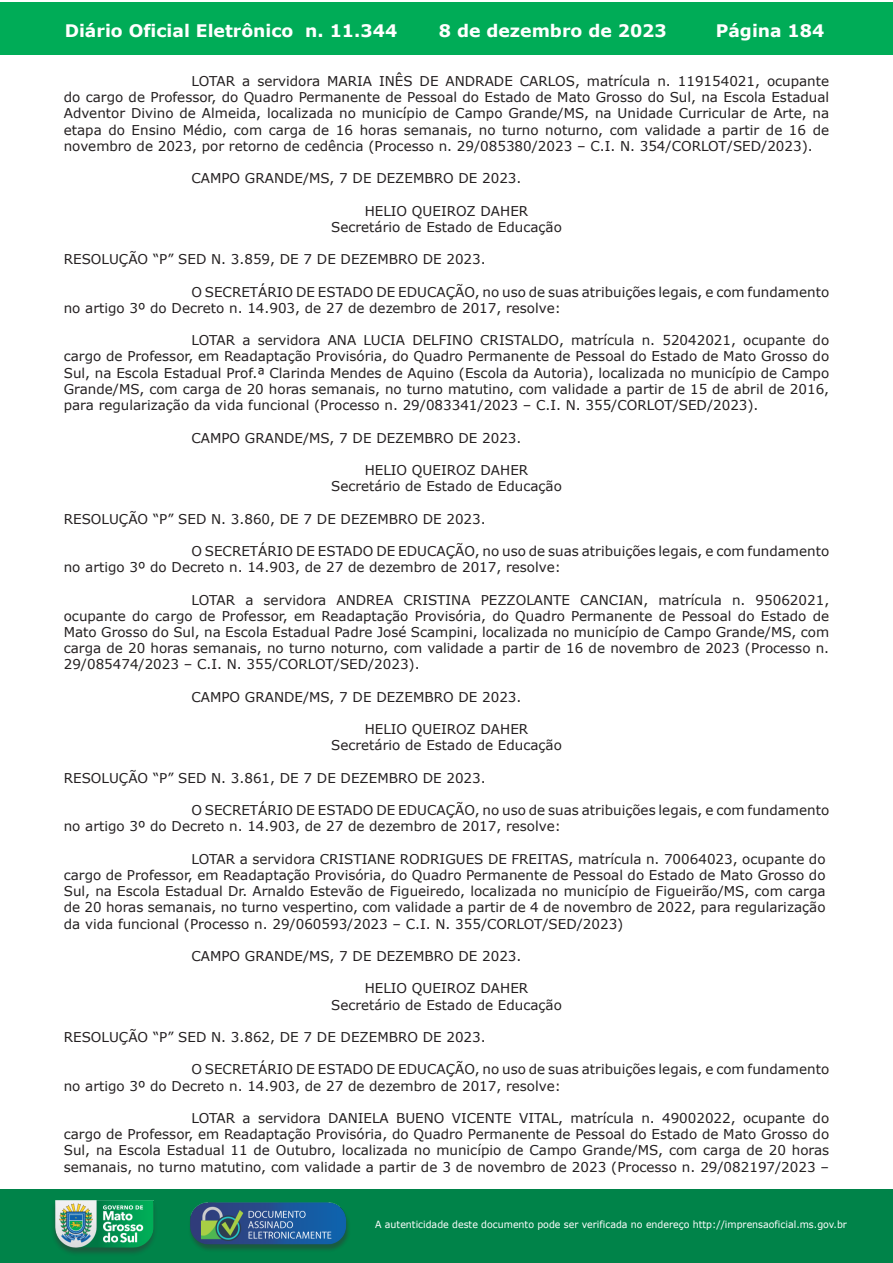
<style>
.page{position:relative;width:893px;height:1263px;background:#fff}
.page>*{position:absolute;margin:0;border:0;box-sizing:border-box;transform-origin:0 0}
.t1{font:700 17.25px "Verdana";color:#fff}
.t2{font:13.5px/16.2px "Verdana";color:#231f20;text-align:justify}
.t3{font:9.9px "Verdana";color:#fff;scale:.95 1}
</style>
<div class="page">
<div style="left:0;top:2px;width:893px;height:53px;background:#00ac57"></div>
<div style="left:1px;top:1189px;width:892px;height:74px;background:#008349"></div>
<img style="left:49px;top:1198px;width:111px;height:61px">
<img style="left:185px;top:1201px;width:168px;height:54px">
<p class="t1" style="left:65px;top:18px;width:334px">Diário Oficial Eletrônico n. 11.344</p>
<p class="t1" style="left:439px;top:18px;width:229px">8 de dezembro de 2023</p>
<p class="t1" style="left:716px;top:18px;width:110px">Página 184</p>
<p class="t2" style="left:64px;top:73px;width:767px;text-indent:128px">LOTAR a servidora MARIA INÊS DE ANDRADE CARLOS, matrícula n. 119154021, ocupante do cargo de Professor, do Quadro Permanente de Pessoal do Estado de Mato Grosso do Sul, na Escola Estadual Adventor Divino de Almeida, localizada no município de Campo Grande/MS, na Unidade Curricular de Arte, na etapa do Ensino Médio, com carga de 16 horas semanais, no turno noturno, com validade a partir de 16 de novembro de 2023, por retorno de cedência (Processo n. 29/085380/2023 – C.I. N. 354/CORLOT/SED/2023).</p>
<p class="t2" style="left:191px;top:170px;width:332px">CAMPO GRANDE/MS, 7 DE DEZEMBRO DE 2023.</p>
<p class="t2" style="left:331px;top:203px;width:232px;text-align:center">HELIO QUEIROZ DAHER<br>Secretário de Estado de Educação</p>
<p class="t2" style="left:64px;top:251px;width:423px">RESOLUÇÃO “P” SED N. 3.859, DE 7 DE DEZEMBRO DE 2023.</p>
<p class="t2" style="left:64px;top:284px;width:767px;text-indent:128px">O SECRETÁRIO DE ESTADO DE EDUCAÇÃO, no uso de suas atribuições legais, e com fundamento no artigo 3º do Decreto n. 14.903, de 27 de dezembro de 2017, resolve:</p>
<p class="t2" style="left:64px;top:332px;width:767px;text-indent:128px">LOTAR a servidora ANA LUCIA DELFINO CRISTALDO, matrícula n. 52042021, ocupante do cargo de Professor, em Readaptação Provisória, do Quadro Permanente de Pessoal do Estado de Mato Grosso do Sul, na Escola Estadual Prof.ª Clarinda Mendes de Aquino (Escola da Autoria), localizada no município de Campo Grande/MS, com carga de 20 horas semanais, no turno matutino, com validade a partir de 15 de abril de 2016, para regularização da vida funcional (Processo n. 29/083341/2023 – C.I. N. 355/CORLOT/SED/2023).</p>
<p class="t2" style="left:191px;top:429px;width:332px">CAMPO GRANDE/MS, 7 DE DEZEMBRO DE 2023.</p>
<p class="t2" style="left:331px;top:462px;width:232px;text-align:center">HELIO QUEIROZ DAHER<br>Secretário de Estado de Educação</p>
<p class="t2" style="left:64px;top:510px;width:423px">RESOLUÇÃO “P” SED N. 3.860, DE 7 DE DEZEMBRO DE 2023.</p>
<p class="t2" style="left:64px;top:543px;width:767px;text-indent:128px">O SECRETÁRIO DE ESTADO DE EDUCAÇÃO, no uso de suas atribuições legais, e com fundamento no artigo 3º do Decreto n. 14.903, de 27 de dezembro de 2017, resolve:</p>
<p class="t2" style="left:64px;top:591px;width:767px;text-indent:128px">LOTAR a servidora ANDREA CRISTINA PEZZOLANTE CANCIAN, matrícula n. 95062021, ocupante do cargo de Professor, em Readaptação Provisória, do Quadro Permanente de Pessoal do Estado de Mato Grosso do Sul, na Escola Estadual Padre José Scampini, localizada no município de Campo Grande/MS, com carga de 20 horas semanais, no turno noturno, com validade a partir de 16 de novembro de 2023 (Processo n.<br>29/085474/2023 – C.I. N. 355/CORLOT/SED/2023).</p>
<p class="t2" style="left:191px;top:689px;width:332px">CAMPO GRANDE/MS, 7 DE DEZEMBRO DE 2023.</p>
<p class="t2" style="left:331px;top:721px;width:232px;text-align:center">HELIO QUEIROZ DAHER<br>Secretário de Estado de Educação</p>
<p class="t2" style="left:64px;top:770px;width:423px">RESOLUÇÃO “P” SED N. 3.861, DE 7 DE DEZEMBRO DE 2023.</p>
<p class="t2" style="left:64px;top:802px;width:767px;text-indent:128px">O SECRETÁRIO DE ESTADO DE EDUCAÇÃO, no uso de suas atribuições legais, e com fundamento no artigo 3º do Decreto n. 14.903, de 27 de dezembro de 2017, resolve:</p>
<p class="t2" style="left:64px;top:851px;width:763px;text-indent:128px">LOTAR a servidora CRISTIANE RODRIGUES DE FREITAS, matrícula n. 70064023, ocupante do cargo de Professor, em Readaptação Provisória, do Quadro Permanente de Pessoal do Estado de Mato Grosso do Sul, na Escola Estadual Dr. Arnaldo Estevão de Figueiredo, localizada no município de Figueirão/MS, com carga de 20 horas semanais, no turno vespertino, com validade a partir de 4 de novembro de 2022, para regularização da vida funcional (Processo n. 29/060593/2023 – C.I. N. 355/CORLOT/SED/2023)</p>
<p class="t2" style="left:191px;top:948px;width:332px">CAMPO GRANDE/MS, 7 DE DEZEMBRO DE 2023.</p>
<p class="t2" style="left:331px;top:980px;width:232px;text-align:center">HELIO QUEIROZ DAHER<br>Secretário de Estado de Educação</p>
<p class="t2" style="left:64px;top:1029px;width:423px">RESOLUÇÃO “P” SED N. 3.862, DE 7 DE DEZEMBRO DE 2023.</p>
<p class="t2" style="left:64px;top:1061px;width:767px;text-indent:128px">O SECRETÁRIO DE ESTADO DE EDUCAÇÃO, no uso de suas atribuições legais, e com fundamento no artigo 3º do Decreto n. 14.903, de 27 de dezembro de 2017, resolve:</p>
<p class="t2" style="left:64px;top:1110px;width:767px;text-indent:128px">LOTAR a servidora DANIELA BUENO VICENTE VITAL, matrícula n. 49002022, ocupante do cargo de Professor, em Readaptação Provisória, do Quadro Permanente de Pessoal do Estado de Mato Grosso do Sul, na Escola Estadual 11 de Outubro, localizada no município de Campo Grande/MS, com carga de 20 horas semanais, no turno matutino, com validade a partir de 3 de novembro de 2023 (Processo n. 29/082197/2023 –</p>
<p class="t3" style="left:375px;top:1218px;width:498px">A autenticidade deste documento pode ser verificada no endereço http://imprensaoficial.ms.gov.br</p>
</div>
